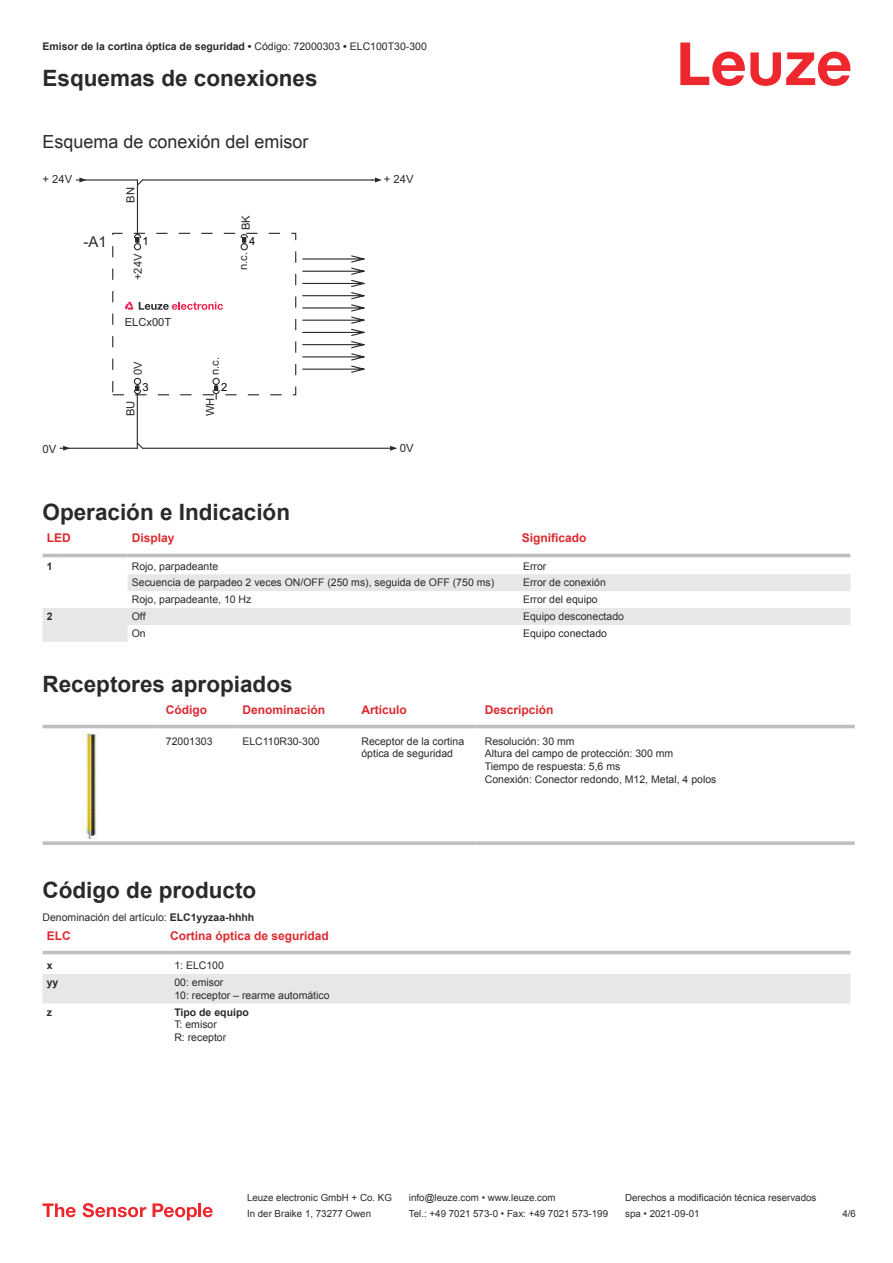
<style>
.page{position:relative;width:893px;height:1263px;background:#fff}
.page>*{position:absolute;margin:0;border:0;box-sizing:border-box;transform-origin:0 0}
.t1{font:700 22.5px "Arial";color:#2b292a}
.t2{font:18px "Arial";color:#2b292a}
.t3{font:15px "Arial";color:#2b292a}
.t4{font:700 12px "Arial";color:#db2a30}
.t5{font:11.4px "Arial";color:#2b292a}
.t6{font:11.25px "Arial";color:#2b292a}
.t7{font:11.25px "Arial";color:#040304}
.t8{font:10.5px/12.6px "Arial";color:#2b292a}
.t9{font:700 10.5px "Arial";color:#2b292a}
.t10{font:9.75px "Arial";color:#2b292a}
.s1{font-weight:400}
.s2{font-weight:700}
</style>
<div class="page">
<svg style="left:680px;top:43px;width:170px;height:43px"></svg>
<div style="left:43px;top:553px;width:807px;height:5px;background:#ececed"></div>
<svg style="left:43px;top:574px;width:807px;height:68px;fill:#edeeef"></svg>
<hr style="left:43px;top:554px;width:21px;height:3px;background:#bdbfc1">
<hr style="left:64px;top:554px;width:64px;height:3px;background:#bdbfc1">
<hr style="left:128px;top:554px;width:391px;height:3px;background:#bdbfc1">
<hr style="left:519px;top:554px;width:331px;height:3px;background:#bdbfc1">
<svg style="left:43px;top:724px;width:812px;height:110px"></svg>
<hr style="left:43px;top:725px;width:114px;height:3px;background:#bdbfc1">
<hr style="left:157px;top:725px;width:77px;height:3px;background:#bdbfc1">
<hr style="left:234px;top:725px;width:119px;height:3px;background:#bdbfc1">
<hr style="left:353px;top:725px;width:123px;height:3px;background:#bdbfc1">
<hr style="left:476px;top:725px;width:379px;height:3px;background:#bdbfc1">
<svg style="left:43px;top:841px;width:114px;height:4px"></svg>
<svg style="left:157px;top:841px;width:77px;height:4px"></svg>
<svg style="left:234px;top:841px;width:119px;height:4px"></svg>
<svg style="left:353px;top:841px;width:123px;height:4px"></svg>
<svg style="left:476px;top:841px;width:379px;height:4px;background:#c3c5c7"></svg>
<img style="left:82px;top:732px;width:19px;height:107px">
<svg style="left:43px;top:950px;width:807px;height:54px"></svg>
<div style="left:43px;top:974px;width:807px;height:29px;background:#e6e7e9"></div>
<hr style="left:43px;top:951px;width:127px;height:3px;background:#bdbfc1">
<hr style="left:170px;top:951px;width:680px;height:3px;background:#bdbfc1">
<svg style="left:43px;top:1203px;width:33px;height:14px"></svg>
<svg style="left:83px;top:1203px;width:63px;height:14px"></svg>
<svg style="left:153px;top:1203px;width:44px;height:17px"></svg>
<hr style="left:198px;top:1203px;width:3px;height:14px;background:#ed272d">
<svg style="left:203px;top:1207px;width:10px;height:10px"></svg>
<svg style="left:240px;top:235px;width:8px;height:16px"></svg>
<svg style="left:302px;top:255px;width:63px;height:118px"></svg>
<div style="left:112px;top:233px;width:184px;height:162px;border:1px dashed #2b292a"></div>
<hr style="left:143px;top:179px;width:229px;height:2px;background:#2b292a">
<svg style="left:372px;top:177px;width:10px;height:6px"></svg>
<hr style="left:143px;top:448px;width:252px;height:1px;background:#2b292a">
<svg style="left:59px;top:177px;width:164px;height:274px"></svg>
<svg style="left:390px;top:446px;width:7px;height:5px"></svg>
<p class="t9" style="left:43px;top:43px;width:386px">Emisor de la cortina óptica de seguridad • <span class="s1">Código: 72000303</span> • <span class="s1">ELC100T30-300</span></p>
<h1 class="t1" style="left:43px;top:70px;width:277px">Esquemas de conexiones</h1>
<h2 class="t2" style="left:43px;top:135px;width:268px">Esquema de conexión del emisor</h2>
<p class="t6" style="left:43px;top:172px;width:31px">+ 24V</p>
<h3 class="t3" style="left:84px;top:233px;width:25px">-A1</h3>
<p class="t5" style="left:43px;top:442px;width:15px">0V</p>
<p class="t6" style="left:124px;top:203px;width:17px;rotate:-90deg">BN</p>
<p class="t6" style="left:239px;top:230px;width:16px;rotate:-90deg">BK</p>
<p class="t7" style="left:142px;top:235px;width:8px">1</p>
<p class="t7" style="left:249px;top:235px;width:8px">4</p>
<p class="t6" style="left:131px;top:280px;width:28px;rotate:-90deg">+24V</p>
<p class="t6" style="left:237px;top:270px;width:20px;rotate:-90deg">n.c.</p>
<p class="t6" style="left:125px;top:316px;width:48px">ELCx00T</p>
<p class="t6" style="left:131px;top:375px;width:15px;rotate:-90deg">0V</p>
<p class="t7" style="left:142px;top:381px;width:8px">3</p>
<p class="t6" style="left:208px;top:375px;width:20px;rotate:-90deg">n.c.</p>
<p class="t7" style="left:221px;top:381px;width:8px">2</p>
<p class="t6" style="left:124px;top:416px;width:17px;rotate:-90deg">BU</p>
<p class="t6" style="left:204px;top:416px;width:20px;rotate:-90deg">WH</p>
<p class="t6" style="left:384px;top:172px;width:31px">+ 24V</p>
<p class="t5" style="left:400px;top:442px;width:15px">0V</p>
<h1 class="t1" style="left:43px;top:503px;width:249px">Operación e Indicación</h1>
<p class="t4" style="left:47px;top:533px;width:25px">LED</p>
<p class="t4" style="left:132px;top:533px;width:44px">Display</p>
<p class="t4" style="left:522px;top:533px;width:66px">Significado</p>
<p class="t9" style="left:47px;top:562px;width:7px">1</p>
<p class="t8" style="left:132px;top:560px;width:88px">Rojo, parpadeante</p>
<p class="t8" style="left:523px;top:560px;width:25px">Error</p>
<p class="t8" style="left:132px;top:577px;width:364px">Secuencia de parpadeo 2 veces ON/OFF (250 ms), seguida de OFF (750 ms)</p>
<p class="t8" style="left:523px;top:577px;width:84px">Error de conexión</p>
<p class="t8" style="left:132px;top:594px;width:121px">Rojo, parpadeante, 10 Hz</p>
<p class="t8" style="left:523px;top:594px;width:76px">Error del equipo</p>
<p class="t9" style="left:47px;top:612px;width:7px">2</p>
<p class="t8" style="left:132px;top:611px;width:15px">Off</p>
<p class="t8" style="left:523px;top:611px;width:102px">Equipo desconectado</p>
<p class="t8" style="left:132px;top:628px;width:16px">On</p>
<p class="t8" style="left:523px;top:628px;width:86px">Equipo conectado</p>
<h1 class="t1" style="left:43px;top:676px;width:252px">Receptores apropiados</h1>
<p class="t4" style="left:166px;top:705px;width:43px">Código</p>
<p class="t4" style="left:242px;top:705px;width:84px">Denominación</p>
<p class="t4" style="left:361px;top:705px;width:47px">Artículo</p>
<p class="t4" style="left:485px;top:705px;width:70px">Descripción</p>
<p class="t8" style="left:166px;top:736px;width:48px">72001303</p>
<p class="t8" style="left:242px;top:736px;width:79px">ELC110R30-300</p>
<p class="t8" style="left:361px;top:736px;width:104px">Receptor de la cortina óptica de seguridad</p>
<p class="t8" style="left:485px;top:736px;width:233px">Resolución: 30 mm<br>Altura del campo de protección: 300 mm<br>Tiempo de respuesta: 5,6 ms<br>Conexión: Conector redondo, M12, Metal, 4 polos</p>
<h1 class="t1" style="left:43px;top:881px;width:215px">Código de producto</h1>
<p class="t4" style="left:47px;top:931px;width:25px">ELC</p>
<p class="t4" style="left:170px;top:931px;width:160px">Cortina óptica de seguridad</p>
<p class="t9" style="left:47px;top:962px;width:7px">x</p>
<p class="t8" style="left:174px;top:960px;width:51px">1: ELC100</p>
<p class="t9" style="left:47px;top:978px;width:13px">yy</p>
<p class="t8" style="left:174px;top:977px;width:157px">00: emisor<br>10: receptor – rearme automático</p>
<p class="t9" style="left:47px;top:1008px;width:7px">z</p>
<p class="t9" style="left:174px;top:1008px;width:76px">Tipo de equipo</p>
<p class="t8" style="left:174px;top:1019px;width:53px">T: emisor<br>R: receptor</p>
<p class="t8" style="left:43px;top:911px;width:213px">Denominación del artículo: <span class="s2">ELC1yyzaa-hhhh</span></p>
<p class="t10" style="left:247px;top:1194px;width:146px">Leuze electronic GmbH + Co. KG</p>
<p class="t10" style="left:409px;top:1194px;width:148px">info@leuze.com • www.leuze.com</p>
<p class="t10" style="left:625px;top:1194px;width:193px">Derechos a modificación técnica reservados</p>
<p class="t10" style="left:247px;top:1210px;width:126px">In der Braike 1, 73277 Owen</p>
<p class="t10" style="left:409px;top:1210px;width:201px">Tel.: +49 7021 573-0 • Fax: +49 7021 573-199</p>
<p class="t10" style="left:625px;top:1210px;width:76px">spa • 2021-09-01</p>
<p class="t10" style="left:842px;top:1210px;width:15px">4 /6</p>
</div>
